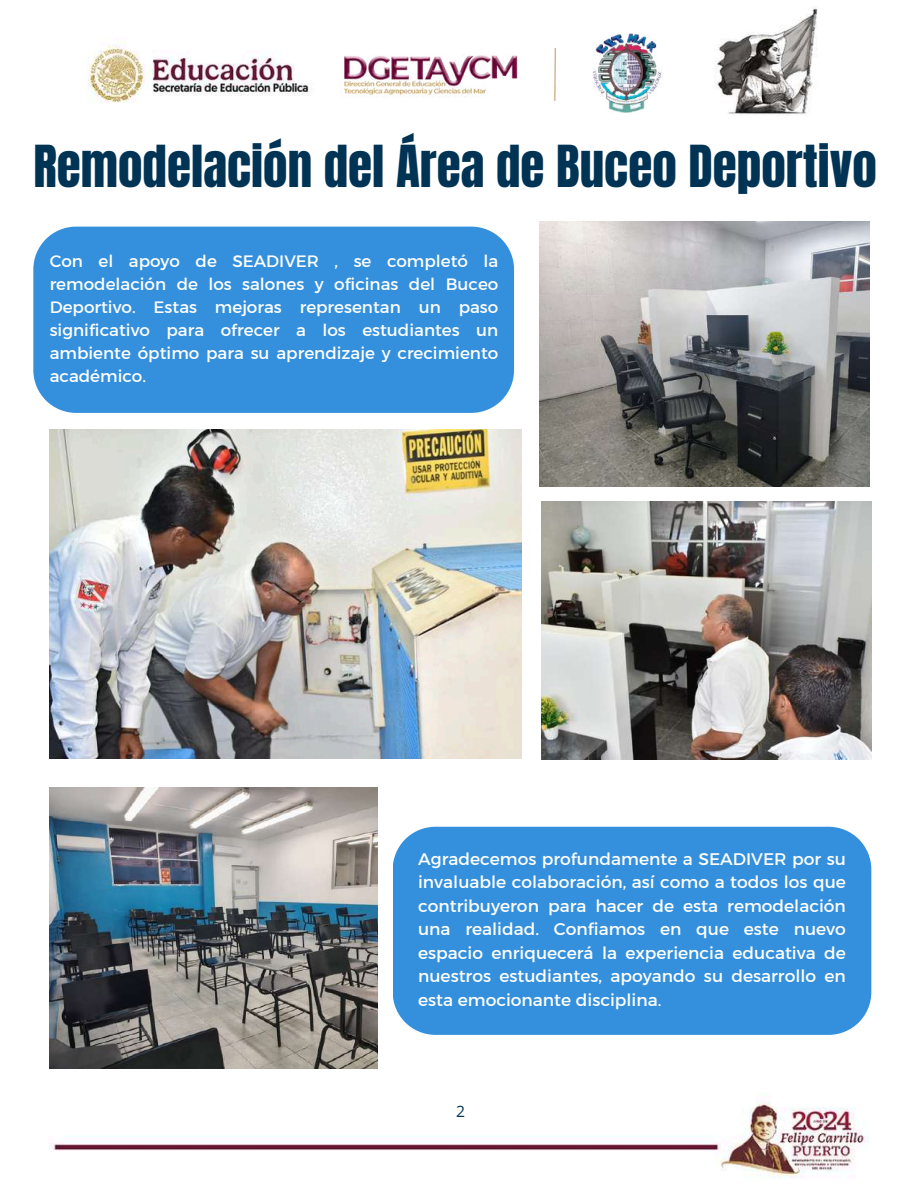
<style>
.page{position:relative;width:918px;height:1188px;background:#fff}
.page>*{position:absolute;margin:0;border:0;box-sizing:border-box;transform-origin:0 0}
.t1{font:49.2px "Anton";color:#003354}
.t2{font:17.1px/23.5px "Kief Montaser Regular";color:#fff;text-align:justify}
.t3{font:16.8px/23.1px "Kief Montaser Regular";color:#fff;text-align:justify}
.t4{font:15.75px "Open Sans";color:#003354}
</style>
<div class="page">
<div style="left:33px;top:227px;width:481px;height:186px;background:#3490dc"></div>
<img style="left:49px;top:1101px;width:821px;height:77px">
<div style="left:393px;top:827px;width:478px;height:208px;background:#3490dc"></div>
<img style="left:540px;top:222px;width:329px;height:264px">
<img style="left:50px;top:788px;width:327px;height:280px">
<img style="left:50px;top:429px;width:471px;height:330px">
<img style="left:541px;top:501px;width:330px;height:258px">
<img style="left:88px;top:33px;width:548px;height:70px">
<img style="left:715px;top:7px;width:103px;height:109px">
<img style="left:328px;top:48px;width:234px;height:52px">
<img style="left:588px;top:34px;width:75px;height:79px">
<h1 class="t1" style="left:33px;top:131px;width:845px">Remodelación del Área de Buceo Deportivo</h1>
<p class="t3" style="left:50px;top:249px;width:450px">Con el apoyo de SEADIVER , se completó la remodelación de los salones y oficinas del Buceo Deportivo. Estas mejoras representan un paso significativo para ofrecer a los estudiantes un ambiente óptimo para su aprendizaje y crecimiento académico.</p>
<p class="t2" style="left:418px;top:847px;width:429px">Agradecemos profundamente a SEADIVER por su invaluable colaboración, así como a todos los que contribuyeron para hacer de esta remodelación una realidad. Confiamos en que este nuevo espacio enriquecerá la experiencia educativa de nuestros estudiantes, apoyando su desarrollo en esta emocionante disciplina.</p>
<p class="t4" style="left:456px;top:1101px;width:10px">2</p>
</div>
